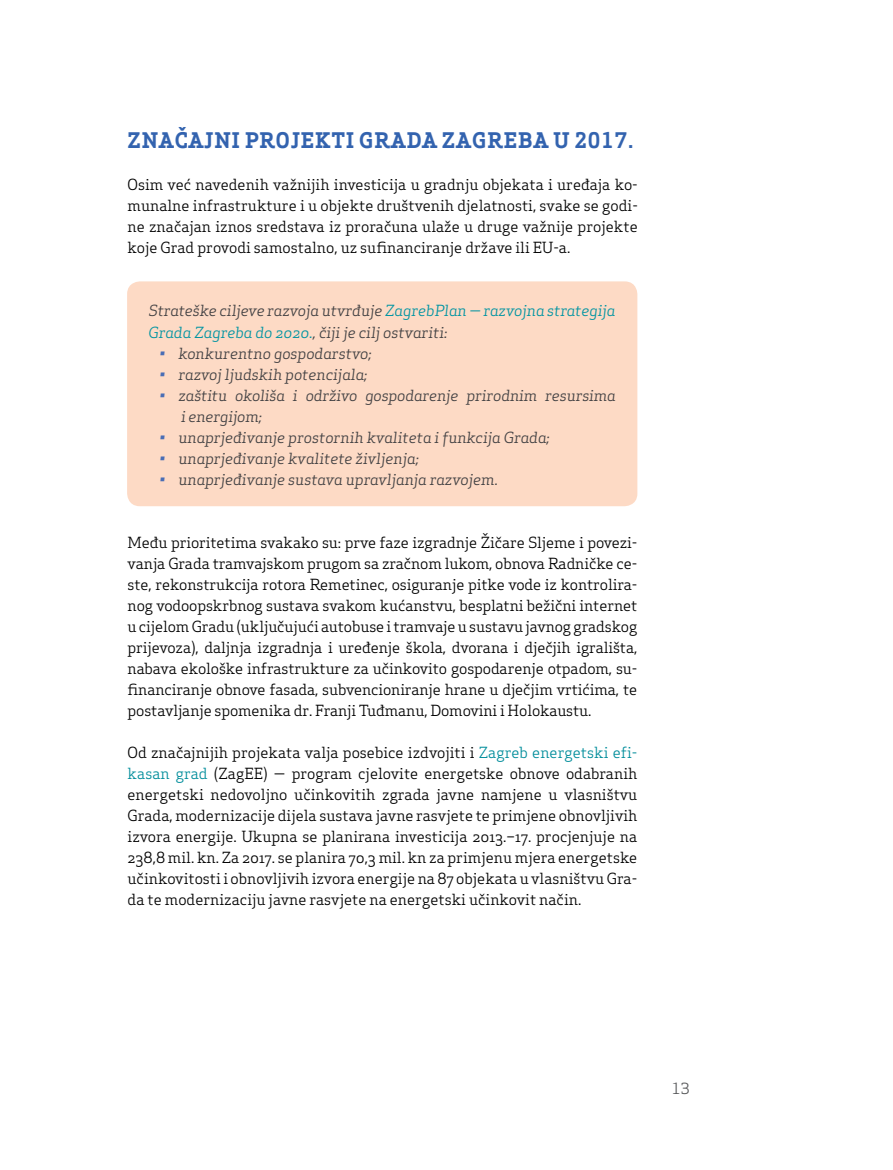
<style>
.page{position:relative;width:893px;height:1170px;background:#fff}
.page>*{position:absolute;margin:0;border:0;box-sizing:border-box;transform-origin:0 0}
.t1{font:700 21px "Apex Serif";letter-spacing:.04em;color:#3363af}
.t2{font:15px/21px "Apex Serif";color:#000;text-align:justify}
.t3{font:italic 15px/21px "Apex Serif";color:#414042}
.t4{font:15px "Apex Serif";color:#58595b}
.s1{color:#0094a2}
.s2{color:#496db5}
.s3{color:#008d9b}
</style>
<div class="page">
<div style="left:127px;top:281px;width:510px;height:225px;background:#fddac5;border-radius:13px"></div>
<h1 class="t1" style="left:128px;top:127px;width:46px">ZNAČAJ</h1>
<h1 class="t1" style="left:214px;top:127px;width:60px">NI PROJE</h1>
<h1 class="t1" style="left:315px;top:127px;width:76px">KTI GRADA</h1>
<h1 class="t1" style="left:442px;top:127px;width:193px">ZAGREBA U 2017.</h1>
<p class="t2" style="left:128px;top:174px;width:512px">Osim već navedenih važnijih investicija u gradnju objekata i uređaja ko&shy;munalne infrastrukture i u objekte društvenih djelatnosti, svake se godi&shy;ne značajan iznos sredstava iz proračuna ulaže u druge važnije projekte koje Grad provodi samostalno, uz sufinanciranje države ili EU-a.</p>
<p class="t3" style="left:149px;top:300px;width:468px">Strateške ciljeve razvoja utvrđuje <span class="s1">ZagrebPlan — razvojna strategija<br>Grada Zagreba do 2020.</span>, čiji je cilj ostvariti:</p>
<p class="t3" style="left:159px;top:342px;width:214px"><span class="s2">•</span> konkurentno gospodarstvo;</p>
<p class="t3" style="left:159px;top:363px;width:210px"><span class="s2">•</span> razvoj ljudskih potencijala;</p>
<p class="t3" style="left:181px;top:384px;width:436px;text-indent:-21px"><span class="s2">•</span> zaštitu okoliša i održivo gospodarenje prirodnim resursima i energijom;</p>
<p class="t3" style="left:159px;top:426px;width:392px"><span class="s2">•</span> unaprjeđivanje prostornih kvaliteta i funkcija Grada;</p>
<p class="t3" style="left:159px;top:447px;width:261px"><span class="s2">•</span> unaprjeđivanje kvalitete življenja;</p>
<p class="t3" style="left:159px;top:468px;width:340px"><span class="s2">•</span> unaprjeđivanje sustava upravljanja razvojem.</p>
<p class="t2" style="left:128px;top:531px;width:511px">Među prioritetima svakako su: prve faze izgradnje Žičare Sljeme i povezi&shy;vanja Grada tramvajskom prugom sa zračnom lukom, obnova Radničke ce&shy;ste, rekonstrukcija rotora Remetinec, osiguranje pitke vode iz kontrolira&shy;nog vodoopskrbnog sustava svakom kućanstvu, besplatni bežični internet u cijelom Gradu (uključujući autobuse i tramvaje u sustavu javnog gradskog prijevoza), daljnja izgradnja i uređenje škola, dvorana i dječjih igrališta, nabava ekološke infrastrukture za učinkovito gospodarenje otpadom, su&shy;financiranje obnove fasada, subvencioniranje hrane u dječjim vrtićima, te postavljanje spomenika dr. Franji Tuđmanu, Domovini i Holokaustu.</p>
<p class="t2" style="left:128px;top:741px;width:511px">Od značajnijih projekata valja posebice izdvojiti i <span class="s3">Zagreb energetski efi&shy;kasan grad</span> (ZagEE) — program cjelovite energetske obnove odabranih energetski nedovoljno učinkovitih zgrada javne namjene u vlasništvu Grada, modernizacije dijela sustava javne rasvjete te primjene obnovljivih izvora energije. Ukupna se planirana investicija 2013.–17. procjenjuje na 238,8 mil. kn. Za 2017. se planira 70,3 mil. kn za primjenu mjera energetske učinkovitosti i obnovljivih izvora energije na 87 objekata u vlasništvu Gra&shy;da te modernizaciju javne rasvjete na energetski učinkovit način.</p>
<p class="t4" style="left:672px;top:1078px;width:19px">13</p>
</div>
